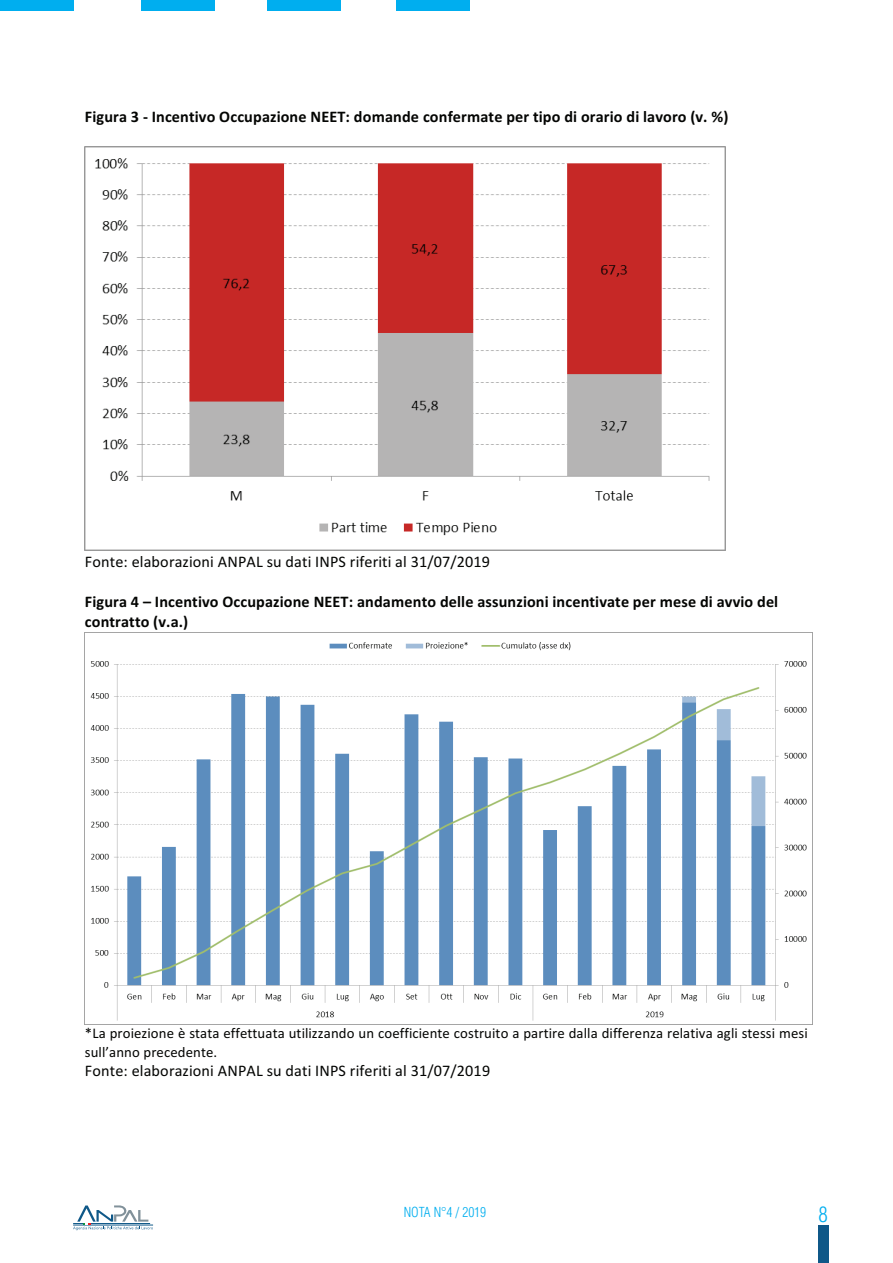
<style>
.page{position:relative;width:893px;height:1263px;background:#fff}
.page>*{position:absolute;margin:0;border:0;box-sizing:border-box;transform-origin:0 0}
.t1{font:300 condensed 21px "Helvetica";color:#00aeef}
.t2{font:700 16.2px/20.1px "Calibri";letter-spacing:.01em;color:#040503}
.t3{font:16.2px "Calibri";letter-spacing:.01em;color:#040503}
.t4{font:14.7px/18.3px "Calibri";letter-spacing:.005em;color:#040503}
.t5{font:300 condensed 13.5px "Helvetica";color:#00aeef}
</style>
<div class="page">
<div style="left:396px;top:0;width:73px;height:11px;background:#00aeef"></div>
<div style="left:268px;top:0;width:73px;height:11px;background:#00aeef"></div>
<div style="left:142px;top:0;width:73px;height:11px;background:#00aeef"></div>
<div style="left:0;top:0;width:73px;height:11px;background:#00aeef"></div>
<div style="left:818px;top:1225px;width:10px;height:38px;background:#0f5888"></div>
<svg style="left:73px;top:1205px;width:80px;height:25px"></svg>
<img style="left:85px;top:146px;width:640px;height:404px">
<img style="left:85px;top:632px;width:728px;height:392px">
<p class="t2" style="left:85px;top:106px;width:645px">Figura 3 - Incentivo Occupazione NEET: domande confermate per tipo di orario di lavoro (v. %)</p>
<p class="t3" style="left:85px;top:550px;width:407px">Fonte: elaborazioni ANPAL su dati INPS riferiti al 31/07/2019</p>
<p class="t2" style="left:85px;top:591px;width:695px">Figura 4 – Incentivo Occupazione NEET: andamento delle assunzioni incentivate per mese di avvio del contratto (v.a.)</p>
<p class="t4" style="left:85px;top:1024px;width:724px">*La proiezione è stata effettuata utilizzando un coefficiente costruito a partire dalla differenza relativa agli stessi mesi sull’anno precedente.</p>
<p class="t3" style="left:85px;top:1060px;width:407px">Fonte: elaborazioni ANPAL su dati INPS riferiti al 31/07/2019</p>
<p class="t5" style="left:404px;top:1204px;width:84px">NOTA n°4 / 2019</p>
<p class="t1" style="left:819px;top:1202px;width:11px">8</p>
</div>
